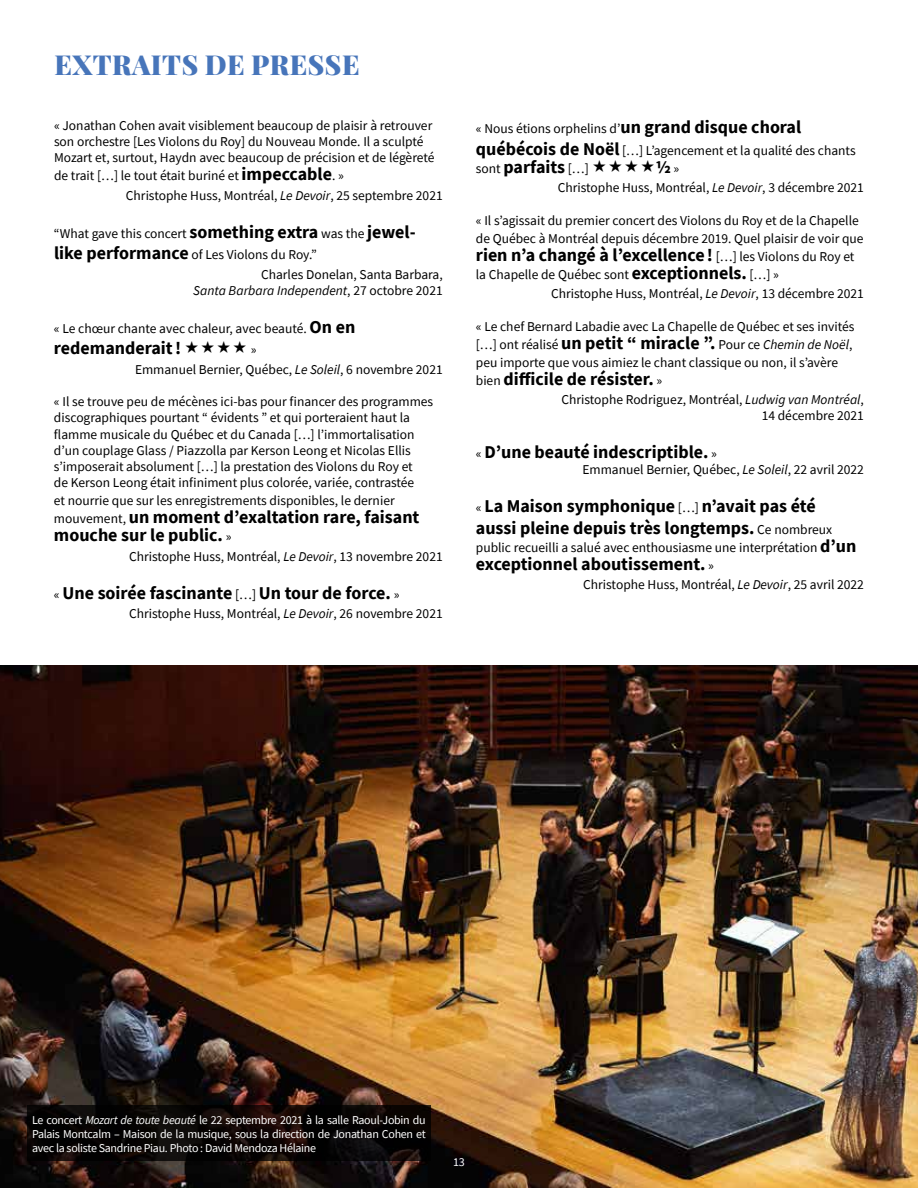
<style>
.page{position:relative;width:918px;height:1188px;background:#fff}
.page>*{position:absolute;margin:0;border:0;box-sizing:border-box;transform-origin:0 0}
.t1{font:27px "Playfair Display";letter-spacing:.02em;color:#4775ba}
.t2{font:700 18px/18px "Source Sans Pro";color:#000}
.t3{font:13.5px/16.2px "Source Sans Pro";color:#000}
.t4{font:12px/14.4px "Source Sans Pro";letter-spacing:-.025em;color:#fff;text-align:justify}
.s1{font-weight:700;font-size:18px}
.s2{font-style:italic}
.s3{font-weight:400;font-size:13.5px}
</style>
<div class="page">
<img style="left:0;top:666px;width:918px;height:522px">
<svg style="left:27px;top:1106px;width:404px;height:55px;background:#0a0504"></svg>
<h1 class="t1" style="left:55px;top:43px;width:307px">EXTRAITS DE PRESSE</h1>
<p class="t3" style="left:54px;top:117px;width:382px">« Jonathan Cohen avait visiblement beaucoup de plaisir à retrouver son orchestre [Les Violons du Roy] du Nouveau Monde. Il a sculpté<br>Mozart et, surtout, Haydn avec beaucoup de précision et de légèreté</p>
<p class="t3" style="left:126px;top:166px;width:318px;line-height:19.5px;text-indent:-72px">de trait […] le tout était buriné et <span class="s1">impeccable</span>. »<br>Christophe Huss, Montréal, <span class="s2">Le Devoir</span>, 25 septembre 2021</p>
<p class="t3" style="left:54px;top:222px;width:363px;line-height:21.6px">“What gave this concert <span class="s1">something extra</span> was the <span class="s1">jewel&shy;like performance</span> of Les Violons du Roy.”</p>
<p class="t3" style="left:193px;top:266px;width:251px;text-align:right">Charles Donelan, Santa Barbara,<br><span class="s2">Santa Barbara Independent</span>, 27 octobre 2021</p>
<p class="t3" style="left:54px;top:320px;width:303px">« Le chœur chante avec chaleur, avec beauté. <span class="s1">On en</span></p>
<h2 class="t2" style="left:54px;top:339px;width:129px">redemanderait!</h2>
<p class="t3" style="left:135px;top:340px;width:309px;line-height:19.5px;text-indent:116px">»<br>Emmanuel Bernier, Québec, <span class="s2">Le Soleil</span>, 6 novembre 2021</p>
<p class="t3" style="left:54px;top:394px;width:381px">« Il se trouve peu de mécènes ici-bas pour financer des programmes discographiques pourtant “ évidents ” et qui porteraient haut la flamme musicale du Québec et du Canada […] l’immortalisation d’un couplage Glass / Piazzolla par Kerson Leong et Nicolas Ellis s’imposerait absolument […] la prestation des Violons du Roy et<br>de Kerson Leong était infiniment plus colorée, variée, contrastée</p>
<p class="t3" style="left:54px;top:493px;width:342px">et nourrie que sur les enregistrements disponibles, le dernier</p>
<h2 class="t2" style="left:54px;top:508px;width:367px"><span class="s3">mouvement,</span> un moment d’exaltation rare, faisant mouche sur le public. <span class="s3">»</span></h2>
<p class="t3" style="left:129px;top:548px;width:315px">Christophe Huss, Montréal, <span class="s2">Le Devoir</span>, 13 novembre 2021</p>
<h2 class="t2" style="left:54px;top:583px;width:347px"><span class="s3">«</span> Une soirée fascinante <span class="s3">[…]</span> Un tour de force. <span class="s3">»</span></h2>
<p class="t3" style="left:129px;top:605px;width:315px">Christophe Huss, Montréal, <span class="s2">Le Devoir</span>, 26 novembre 2021</p>
<p class="t3" style="left:476px;top:118px;width:381px;line-height:21.6px">« Nous étions orphelins d’<span class="s1">un grand disque choral québécois de Noël</span> […] L’agencement et la qualité des chants</p>
<h2 class="t2" style="left:476px;top:158px;width:114px"><span class="s3">sont</span> parfaits <span class="s3">[…]</span></h2>
<h2 class="t2" style="left:656px;top:158px;width:25px">½ <span class="s3">»</span></h2>
<p class="t3" style="left:558px;top:180px;width:308px">Christophe Huss, Montréal, <span class="s2">Le Devoir</span>, 3 décembre 2021</p>
<p class="t3" style="left:476px;top:211px;width:389px;line-height:18px">« Il s’agissait du premier concert des Violons du Roy et de la Chapelle de Québec à Montréal depuis décembre 2019. Quel plaisir de voir que</p>
<h2 class="t2" style="left:476px;top:246px;width:380px">rien n’a changé à l’excellence! <span class="s3">[…] les Violons du Roy et</span></h2>
<p class="t3" style="left:551px;top:265px;width:314px;line-height:19.5px;text-indent:-75px">la Chapelle de Québec sont <span class="s1">exceptionnels.</span> […] »<br>Christophe Huss, Montréal, <span class="s2">Le Devoir</span>, 13 décembre 2021</p>
<p class="t3" style="left:476px;top:317px;width:380px;line-height:18px">« Le chef Bernard Labadie avec La Chapelle de Québec et ses invités […] ont réalisé <span class="s1">un petit “ miracle ”.</span> Pour ce <span class="s2">Chemin de Noël</span>, peu importe que vous aimiez le chant classique ou non, il s’avère</p>
<h2 class="t2" style="left:476px;top:369px;width:188px"><span class="s3">bien</span> difficile de résister. <span class="s3">»</span></h2>
<p class="t3" style="left:561px;top:392px;width:304px;text-align:right">Christophe Rodriguez, Montréal, <span class="s2">Ludwig van Montréal</span>,<br>14 décembre 2021</p>
<h2 class="t2" style="left:476px;top:443px;width:243px"><span class="s3">«</span> D’une beauté indescriptible. <span class="s3">»</span></h2>
<p class="t3" style="left:582px;top:462px;width:283px">Emmanuel Bernier, Québec, <span class="s2">Le Soleil</span>, 22 avril 2022</p>
<h2 class="t2" style="left:476px;top:495px;width:358px;line-height:21.6px"><span class="s3">«</span> La Maison symphonique <span class="s3">[…]</span> n’avait pas été aussi pleine depuis très longtemps. <span class="s3">Ce nombreux</span></h2>
<p class="t3" style="left:476px;top:539px;width:382px">public recueilli a salué avec enthousiasme une interprétation <span class="s1">d’un</span></p>
<h2 class="t2" style="left:476px;top:555px;width:240px">exceptionnel aboutissement. <span class="s3">»</span></h2>
<p class="t3" style="left:583px;top:577px;width:282px">Christophe Huss, Montréal, <span class="s2">Le Devoir</span>, 25 avril 2022</p>
<p class="t4" style="left:32px;top:1112px;width:395px">Le concert <span class="s2">Mozart de toute beauté</span> le 22 septembre 2021 à la salle Raoul-Jobin du Palais Montcalm – Maison de la musique, sous la direction de Jonathan Cohen et avec la soliste Sandrine Piau. Photo : David Mendoza Hélaine</p>
<p class="t4" style="left:453px;top:1154px;width:13px">13</p>
</div>
